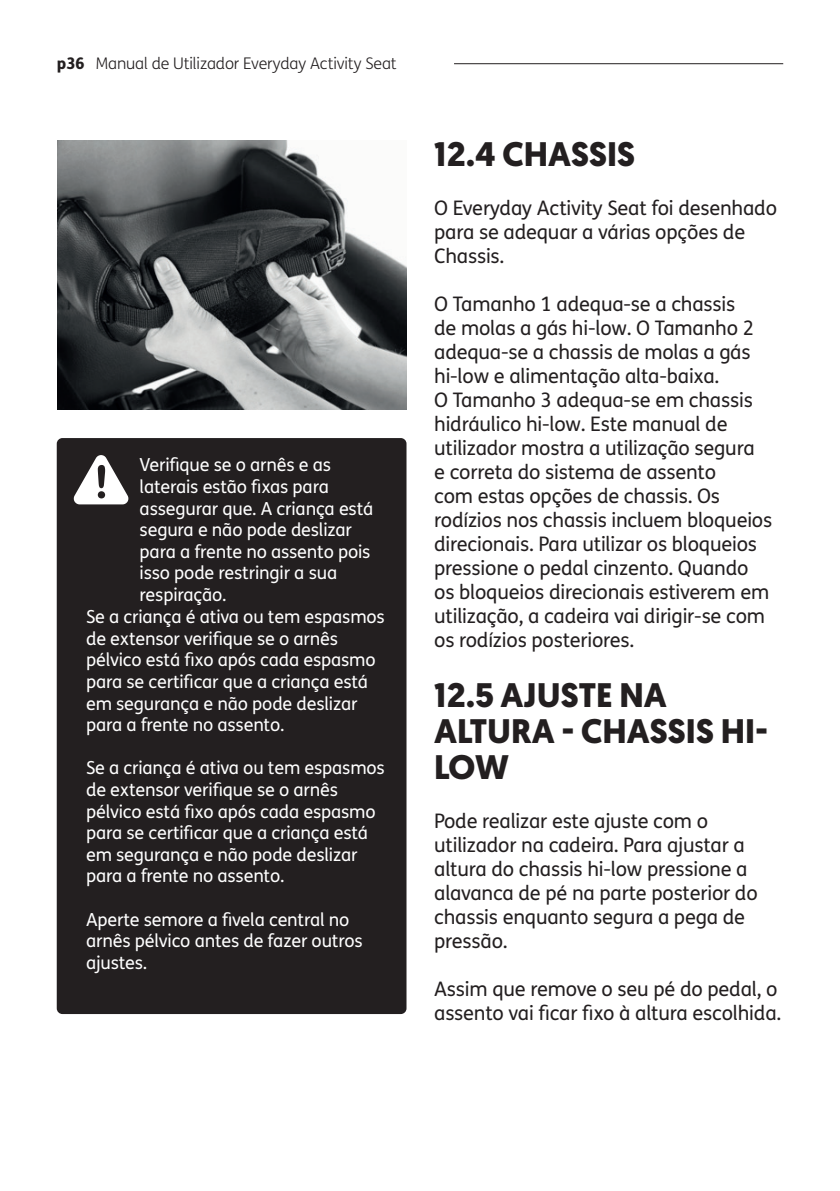
<style>
.page{position:relative;width:840px;height:1191px;background:#fff}
.page>*{position:absolute;margin:0;border:0;box-sizing:border-box;transform-origin:0 0}
.t1{font:700 34px/36px "Geomanist";color:#231f20}
.t2{font:20px/24px "FS Me";letter-spacing:-.01em;color:#231f20}
.t3{font:18px/21.6px "FS Me";letter-spacing:-.01em;color:#fff}
.t4{font:300 16px "FS Me";letter-spacing:-.01em;color:#231f20}
.s1{font-weight:800}
</style>
<div class="page">
<hr style="left:454px;top:63px;width:328px;height:1px;background:#231f20">
<div style="left:57px;top:438px;width:349px;height:576px;background:#231f20;border-radius:6px"></div>
<svg style="left:73px;top:455px;width:56px;height:49px"></svg>
<img style="left:57px;top:141px;width:349px;height:268px">
<p class="t4" style="left:57px;top:52px;width:341px"><span class="s1">p36</span> Manual de Utilizador Everyday Activity Seat</p>
<p class="t3" style="left:140px;top:454px;width:193px">Verifique se o arnês e as</p>
<p class="t3" style="left:140px;top:475px;width:191px">laterais estão fixas para</p>
<p class="t3" style="left:140px;top:497px;width:235px">assegurar que. A criança está</p>
<p class="t3" style="left:140px;top:519px;width:214px">segura e não pode deslizar</p>
<p class="t3" style="left:140px;top:540px;width:232px">para a frente no assento pois</p>
<p class="t3" style="left:140px;top:562px;width:199px">isso pode restringir a sua</p>
<p class="t3" style="left:140px;top:583px;width:88px">respiração.</p>
<p class="t3" style="left:86px;top:605px;width:300px">Se a criança é ativa ou tem espasmos</p>
<p class="t3" style="left:86px;top:627px;width:253px">de extensor verifique se o arnês</p>
<p class="t3" style="left:86px;top:649px;width:291px">pélvico está fixo após cada espasmo</p>
<p class="t3" style="left:86px;top:670px;width:283px">para se certificar que a criança está</p>
<p class="t3" style="left:86px;top:692px;width:273px">em segurança e não pode deslizar</p>
<p class="t3" style="left:86px;top:713px;width:200px">para a frente no assento.</p>
<p class="t3" style="left:86px;top:757px;width:300px">Se a criança é ativa ou tem espasmos de extensor verifique se o arnês pélvico está fixo após cada espasmo para se certificar que a criança está em segurança e não pode deslizar para a frente no assento.</p>
<p class="t3" style="left:86px;top:908px;width:278px">Aperte semore a fivela central no arnês pélvico antes de fazer outros ajustes.</p>
<h1 class="t1" style="left:434px;top:136px;width:202px">12.4 CHASSIS</h1>
<p class="t2" style="left:434px;top:196px;width:344px">O Everyday Activity Seat foi desenhado para se adequar a várias opções de<br>Chassis.</p>
<p class="t2" style="left:434px;top:292px;width:339px">O Tamanho 1 adequa-se a chassis<br>de molas a gás hi-low. O Tamanho 2 adequa-se a chassis de molas a gás hi-low e alimentação alta-baixa.<br>O Tamanho 3 adequa-se em chassis hidráulico hi-low. Este manual de utilizador mostra a utilização segura<br>e correta do sistema de assento<br>com estas opções de chassis. Os rodízios nos chassis incluem bloqueios direcionais. Para utilizar os bloqueios pressione o pedal cinzento. Quando os bloqueios direcionais estiverem em utilização, a cadeira vai dirigir-se com os rodízios posteriores.</p>
<h1 class="t1" style="left:434px;top:677px;width:335px">12.5 AJUSTE NA<br>ALTURA - CHASSIS HI-<br>LOW</h1>
<p class="t2" style="left:434px;top:808px;width:325px">Pode realizar este ajuste com o utilizador na cadeira. Para ajustar a altura do chassis hi-low pressione a alavanca de pé na parte posterior do chassis enquanto segura a pega de pressão.</p>
<p class="t2" style="left:434px;top:976px;width:348px">Assim que remove o seu pé do pedal, o assento vai ficar fixo à altura escolhida.</p>
</div>
